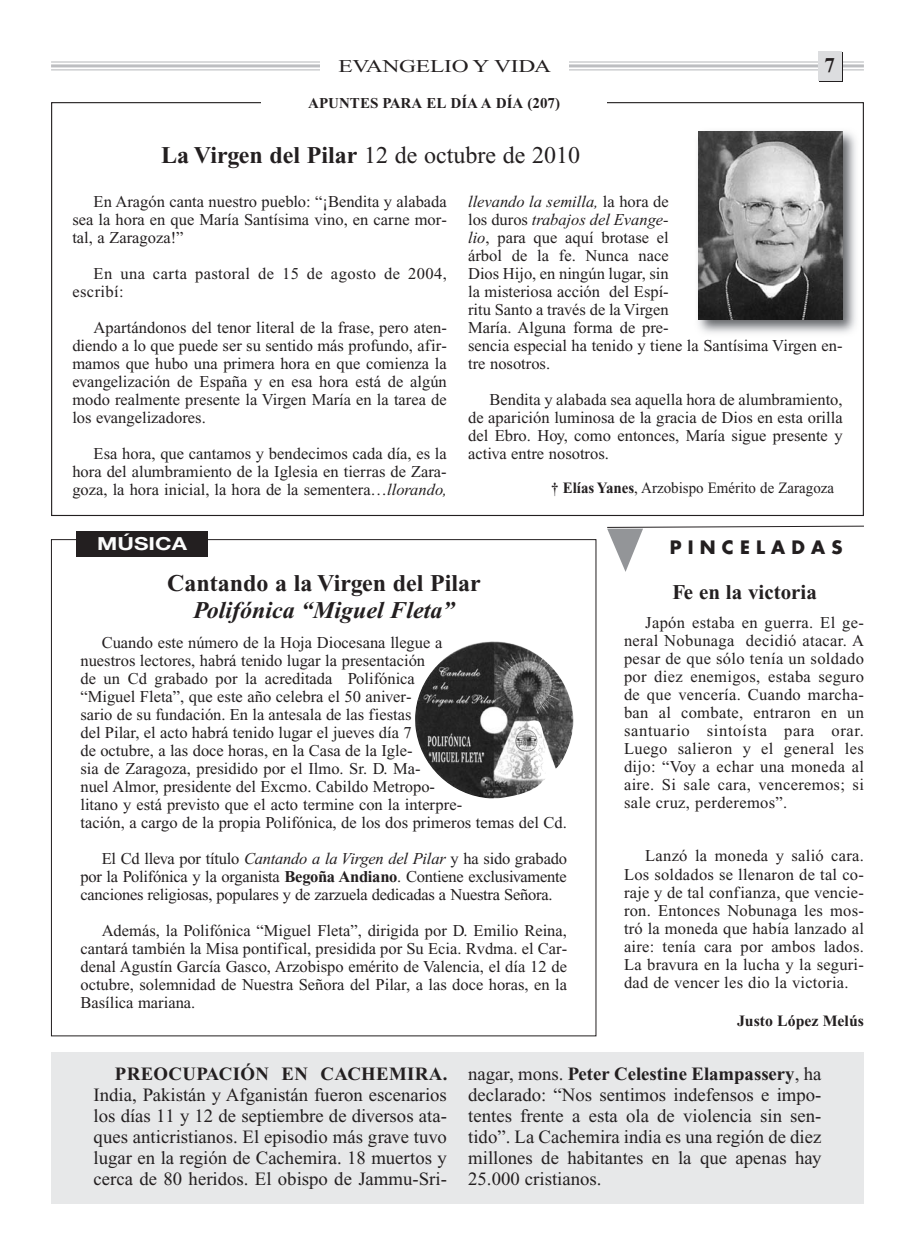
<style>
.page{position:relative;width:915px;height:1255px;background:#fff}
.page>*{position:absolute;margin:0;border:0;box-sizing:border-box;transform-origin:0 0}
.t1{font:700 24px/27px "Times New Roman";color:#231f20;text-align:center}
.t2{font:24px "Times New Roman";color:#231f20}
.t3{font:700 21px "Times New Roman";color:#231f20}
.t4{font:18.75px/21px "Times New Roman";color:#231f20;text-align:justify}
.t5{font:18px "Times New Roman";letter-spacing:-.01em;color:#231f20;scale:1.3 1}
.t6{font:700 18px "Futura";letter-spacing:.345em;color:#231f20}
.t7{font:700 18px "Helvetica Neue";color:#fcfcfc;scale:1.24 1}
.t8{font:16.5px/18px "Times New Roman";color:#231f20;text-align:justify}
.t9{font:16.5px/18px "Times New Roman";letter-spacing:.025em;color:#231f20}
.t10{font:15.75px "Times New Roman";color:#231f20;scale:.95 1}
.t11{font:700 15.75px "Times New Roman";color:#231f20}
.t12{font:700 15px "Times New Roman";color:#231f20}
.s1{font-weight:700}
.s2{font-style:italic}
</style>
<div class="page">
<div style="left:51px;top:1052px;width:812px;height:151px;background:#e7e8e9"></div>
<hr style="left:51px;top:61px;width:812px;height:2px;background:#bdbec1">
<hr style="left:51px;top:64px;width:812px;height:3px;background:#bdbec1">
<hr style="left:51px;top:69px;width:812px;height:1px;background:#bdbec1">
<svg style="left:819px;top:52px;width:23px;height:30px"></svg>
<div style="left:320px;top:55px;width:248px;height:20px;background:#fff"></div>
<div style="left:817px;top:51px;width:24px;height:30px;background:#dcdddf"></div>
<img style="left:698px;top:131px;width:158px;height:202px">
<img style="left:698px;top:131px;width:144px;height:188px">
<div style="left:77px;top:531px;width:130px;height:25px;background:#231f20"></div>
<svg style="left:607px;top:525px;width:257px;height:47px"></svg>
<img style="left:415px;top:641px;width:158px;height:157px">
<p class="t5" style="left:338px;top:59px;width:165px">EVANGELIO Y VIDA</p>
<p class="t3" style="left:824px;top:59px;width:12px">7</p>
<p class="t12" style="left:308px;top:98px;width:253px">APUNTES PARA EL DÍA A DÍA (207)</p>
<p class="t2" style="left:161px;top:146px;width:420px"><span class="s1">La Virgen del Pilar</span> 12 de octubre de 2010</p>
<p class="t8" style="left:72px;top:194px;width:376px;text-indent:21px">En Aragón canta nuestro pueblo: “¡Bendita y alabada sea la hora en que María Santísima vino, en carne mor&shy;tal, a Zaragoza!”</p>
<p class="t9" style="left:72px;top:266px;width:376px;text-indent:21px">En una carta pastoral de 15 de agosto de 2004, escribí:</p>
<p class="t8" style="left:72px;top:320px;width:376px;text-indent:21px">Apartándonos del tenor literal de la frase, pero aten&shy;diendo a lo que puede ser su sentido más profundo, afir&shy;mamos que hubo una primera hora en que comienza la evangelización de España y en esa hora está de algún modo realmente presente la Virgen María en la tarea de los evangelizadores.</p>
<p class="t8" style="left:72px;top:446px;width:376px;text-indent:21px">Esa hora, que cantamos y bendecimos cada día, es la hora del alumbramiento de la Iglesia en tierras de Zara&shy;goza, la hora inicial, la hora de la sementera…<span class="s2">llorando,</span></p>
<p class="t7" style="left:97px;top:537px;width:74px">MÚSICA</p>
<p class="t8" style="left:468px;top:194px;width:376px;text-align:left"><span class="s2">llevando la semilla,</span> la hora de<br>los duros <span class="s2">trabajos del Evange-<br>lio</span>, para que aquí brotase el<br>árbol de la fe. Nunca nace<br>Dios Hijo, en ningún lugar, sin<br>la misteriosa acción del Espí-<br>ritu Santo a través de la Virgen<br>María. Alguna forma de pre-<br>sencia especial ha tenido y tiene la Santísima Virgen en&shy;tre nosotros.</p>
<p class="t8" style="left:468px;top:392px;width:376px;text-indent:21px">Bendita y alabada sea aquella hora de alumbramiento, de aparición luminosa de la gracia de Dios en esta orilla del Ebro. Hoy, como entonces, María sigue presente y activa entre nosotros.</p>
<p class="t10" style="left:551px;top:482px;width:299px"><span class="s1">† Elías Yanes</span>, Arzobispo Emérito de Zaragoza</p>
<p class="t6" style="left:669px;top:539px;width:174px">PINCELADAS</p>
<p class="t1" style="left:167px;top:572px;width:315px">Cantando a la Virgen del Pilar<br><span class="s2">Polifónica “Miguel Fleta”</span></p>
<p class="t8" style="left:80px;top:635px;width:488px;text-align:left;text-indent:21px">Cuando este número de la Hoja Diocesana llegue a<br>nuestros lectores, habrá tenido lugar la presentación<br>de un Cd grabado por la acreditada Polifónica<br>“Miguel Fleta”, que este año celebra el 50 aniver-<br>sario de su fundación. En la antesala de las fiestas<br>del Pilar, el acto habrá tenido lugar el jueves día 7<br>de octubre, a las doce horas, en la Casa de la Igle-<br>sia de Zaragoza, presidido por el Ilmo. Sr. D. Ma-<br>nuel Almor, presidente del Excmo. Cabildo Metropo-<br>litano y está previsto que el acto termine con la interpre-<br>tación, a cargo de la propia Polifónica, de los dos primeros temas del Cd.</p>
<p class="t8" style="left:80px;top:851px;width:488px;text-indent:21px">El Cd lleva por título <span class="s2">Cantando a la Virgen del Pilar</span> y ha sido grabado por la Polifónica y la organista <span class="s1">Begoña Andiano</span>. Contiene exclusivamente canciones religiosas, populares y de zarzuela dedicadas a Nuestra Señora.</p>
<p class="t8" style="left:80px;top:923px;width:488px;text-indent:21px">Además, la Polifónica “Miguel Fleta”, dirigida por D. Emilio Reina, cantará también la Misa pontifical, presidida por Su Ecia. Rvdma. el Car&shy;denal Agustín García Gasco, Arzobispo emérito de Valencia, el día 12 de octubre, solemnidad de Nuestra Señora del Pilar, a las doce horas, en la Basílica mariana.</p>
<p class="t3" style="left:672px;top:585px;width:146px">Fe en la victoria</p>
<p class="t8" style="left:623px;top:615px;width:241px;text-indent:21px">Japón estaba en guerra. El ge&shy;neral Nobunaga decidió atacar. A pesar de que sólo tenía un soldado por diez enemigos, estaba seguro de que vencería. Cuando marcha&shy;ban al combate, entraron en un santuario sintoísta para orar.<br>Luego salieron y el general les dijo: “Voy a echar una moneda al aire. Si sale cara, venceremos; si sale cruz, perderemos”.</p>
<p class="t8" style="left:623px;top:848px;width:241px;text-indent:21px">Lanzó la moneda y salió cara.<br>Los soldados se llenaron de tal co&shy;raje y de tal confianza, que vencie&shy;ron. Entonces Nobunaga les mos&shy;tró la moneda que había lanzado al aire: tenía cara por ambos lados.<br>La bravura en la lucha y la seguri&shy;dad de vencer les dio la victoria.</p>
<p class="t11" style="left:737px;top:1015px;width:128px">Justo López Melús</p>
<p class="t4" style="left:94px;top:1064px;width:355px;text-indent:21px"><span class="s1">PREOCUPACIÓN EN CACHEMIRA.<br></span>India, Pakistán y Afganistán fueron escenarios los días 11 y 12 de septiembre de diversos ata&shy;ques anticristianos. El episodio más grave tuvo lugar en la región de Cachemira. 18 muertos y cerca de 80 heridos. El obispo de Jammu-Sri-</p>
<p class="t4" style="left:468px;top:1064px;width:355px">nagar, mons. <span class="s1">Peter Celestine Elampassery</span>, ha declarado: “Nos sentimos indefensos e impo&shy;tentes frente a esta ola de violencia sin sen&shy;tido”. La Cachemira india es una región de diez millones de habitantes en la que apenas hay 25.000 cristianos.</p>
</div>
